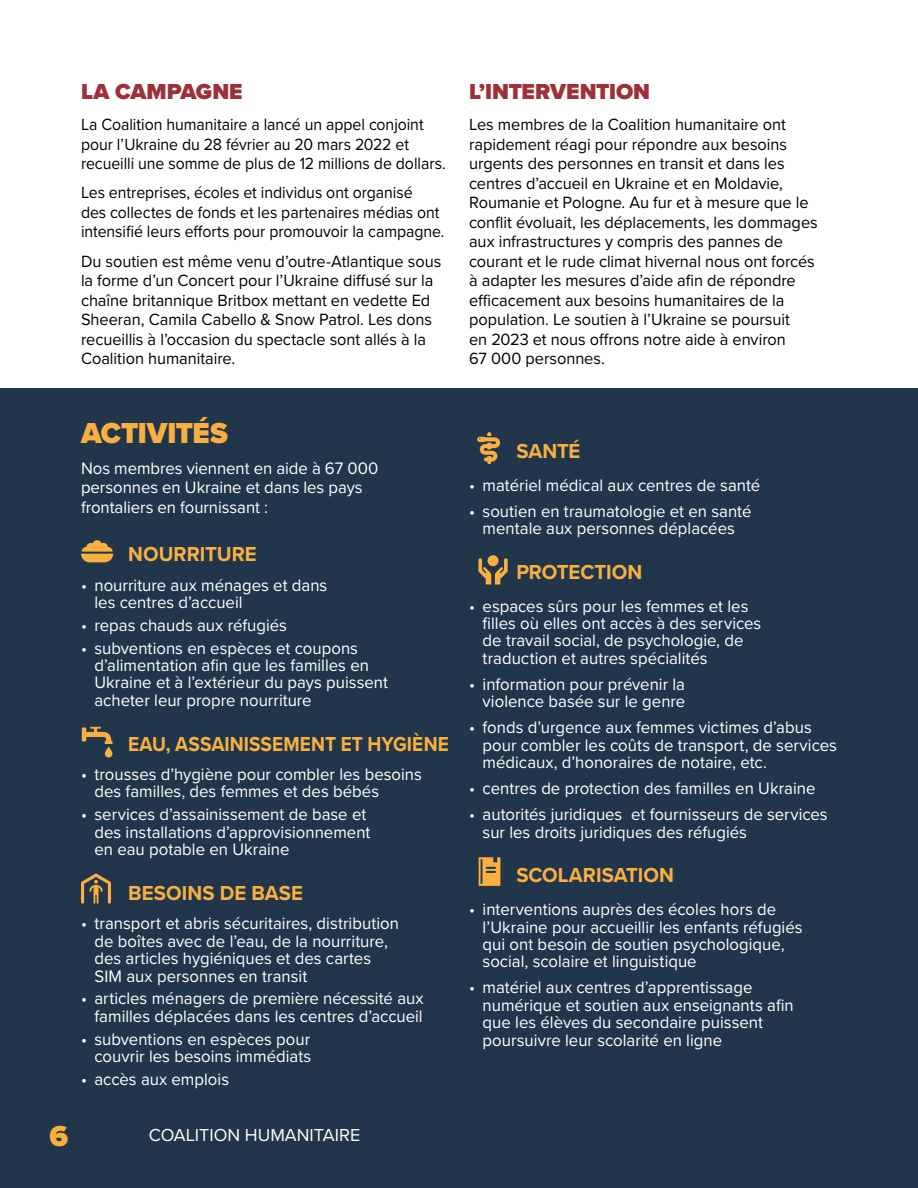
<style>
.page{position:relative;width:918px;height:1188px;background:#fff}
.page>*{position:absolute;margin:0;border:0;box-sizing:border-box;transform-origin:0 0}
.t1{font:900 30px "Proxima Nova";letter-spacing:-.01em;color:#fab040}
.t2{font:900 22.5px "Proxima Nova";color:#9e3039}
.t3{font:700 21px "Proxima Nova";color:#fab040}
.t4{font:700 21px "Proxima Nova";color:#fab040;scale:.91 1}
.t5{font:18px "Proxima Nova";color:#fff}
.t6{font:17.25px/17.4px "Proxima Nova";color:#fff}
.t7{font:16.8px/19.5px "Proxima Nova";letter-spacing:-.005em;color:#000}
.t8{font:16.8px/19.5px "Proxima Nova";letter-spacing:-.005em;color:#000;scale:.94 1}
</style>
<div class="page">
<div style="left:0;top:389px;width:918px;height:799px;background:#21364a"></div>
<svg style="left:81px;top:540px;width:32px;height:22px"></svg>
<svg style="left:82px;top:727px;width:30px;height:30px"></svg>
<svg style="left:81px;top:874px;width:30px;height:30px"></svg>
<svg style="left:477px;top:432px;width:23px;height:32px"></svg>
<svg style="left:478px;top:558px;width:30px;height:27px"></svg>
<div style="left:488px;top:555px;width:11px;height:11px;background:#fab041;border-radius:50%"></div>
<svg style="left:479px;top:857px;width:21px;height:29px"></svg>
<h2 class="t2" style="left:81px;top:74px;width:163px">LA CAMPAGNE</h2>
<p class="t8" style="left:81px;top:114px;width:387px">La Coalition humanitaire a lancé un appel conjoint pour l’Ukraine du 28 février au 20 mars 2022 et recueilli une somme de plus de 12 millions de dollars.</p>
<p class="t8" style="left:81px;top:182px;width:386px">Les entreprises, écoles et individus ont organisé<br>des collectes de fonds et les partenaires médias ont intensifié leurs efforts pour promouvoir la campagne.</p>
<p class="t7" style="left:81px;top:251px;width:362px">Du soutien est même venu d’outre-Atlantique sous la forme d’un Concert pour l’Ukraine diffusé sur la chaîne britannique Britbox mettant en vedette Ed Sheeran, Camila Cabello &amp; Snow Patrol. Les dons recueillis à l’occasion du spectacle sont allés à la Coalition humanitaire.</p>
<h1 class="t1" style="left:81px;top:410px;width:148px">ACTIVITÉS</h1>
<p class="t6" style="left:81px;top:458px;width:299px;line-height:19.5px">Nos membres viennent en aide à 67 000 personnes en Ukraine et dans les pays frontaliers en fournissant :</p>
<p class="t3" style="left:128px;top:538px;width:130px">NOURRITURE</p>
<p class="t6" style="left:95px;top:575px;width:234px;text-indent:-14px">• nourriture aux ménages et dans les centres d’accueil</p>
<p class="t6" style="left:81px;top:616px;width:208px">• repas chauds aux réfugiés</p>
<p class="t6" style="left:95px;top:638px;width:295px;text-indent:-14px">• subventions en espèces et coupons d’alimentation afin que les familles en Ukraine et à l’extérieur du pays puissent acheter leur propre nourriture</p>
<p class="t4" style="left:128px;top:728px;width:354px">EAU, ASSAINISSEMENT ET HYGIÈNE</p>
<p class="t6" style="left:95px;top:765px;width:329px;text-indent:-14px">• trousses d’hygiène pour combler les besoins des familles, des femmes et des bébés</p>
<p class="t6" style="left:95px;top:805px;width:278px;text-indent:-14px">• services d’assainissement de base et des installations d’approvisionnement en eau potable en Ukraine</p>
<p class="t3" style="left:128px;top:877px;width:176px">BESOINS DE BASE</p>
<p class="t6" style="left:95px;top:914px;width:306px;text-indent:-14px">• transport et abris sécuritaires, distribution de boîtes avec de l’eau, de la nourriture, des articles hygiéniques et des cartes SIM aux personnes en transit</p>
<p class="t6" style="left:81px;top:989px;width:344px;text-align:right">• articles ménagers de première nécessité aux familles déplacées dans les centres d’accueil</p>
<p class="t6" style="left:81px;top:1029px;width:232px;text-align:right">• subventions en espèces pour couvrir les besoins immédiats</p>
<p class="t6" style="left:81px;top:1070px;width:150px">• accès aux emplois</p>
<h1 class="t1" style="left:50px;top:1113px;width:20px">6</h1>
<p class="t5" style="left:149px;top:1122px;width:213px">COALITION HUMANITAIRE</p>
<h2 class="t2" style="left:469px;top:74px;width:183px">L’INTERVENTION</h2>
<p class="t7" style="left:469px;top:114px;width:350px">Les membres de la Coalition humanitaire ont rapidement réagi pour répondre aux besoins urgents des personnes en transit et dans les centres d’accueil en Ukraine et en Moldavie, Roumanie et Pologne. Au fur et à mesure que le conflit évoluait, les déplacements, les dommages aux infrastructures y compris des pannes de courant et le rude climat hivernal nous ont forcés à adapter les mesures d’aide afin de répondre efficacement aux besoins humanitaires de la population. Le soutien à l’Ukraine se poursuit<br>en 2023 et nous offrons notre aide à environ<br>67 000 personnes.</p>
<p class="t3" style="left:516px;top:435px;width:66px">SANTÉ</p>
<p class="t6" style="left:469px;top:475px;width:293px">• matériel médical aux centres de santé</p>
<p class="t6" style="left:469px;top:502px;width:284px;text-align:center">• soutien en traumatologie et en santé mentale aux personnes déplacées</p>
<p class="t3" style="left:516px;top:556px;width:127px">PROTECTION</p>
<p class="t6" style="left:483px;top:596px;width:280px;text-indent:-14px">• espaces sûrs pour les femmes et les filles où elles ont accès à des services de travail social, de psychologie, de traduction et autres spécialités</p>
<p class="t6" style="left:469px;top:675px;width:218px;text-align:right">• information pour prévenir la violence basée sur le genre</p>
<p class="t6" style="left:483px;top:718px;width:356px;text-indent:-14px">• fonds d’urgence aux femmes victimes d’abus pour combler les coûts de transport, de services médicaux, d’honoraires de notaire, etc.</p>
<p class="t6" style="left:469px;top:779px;width:348px">• centres de protection des familles en Ukraine</p>
<p class="t6" style="left:483px;top:805px;width:347px;text-indent:-14px">• autorités juridiques et fournisseurs de services sur les droits juridiques des réfugiés</p>
<p class="t3" style="left:516px;top:860px;width:159px">SCOLARISATION</p>
<p class="t6" style="left:483px;top:900px;width:321px;text-indent:-14px">• interventions auprès des écoles hors de l’Ukraine pour accueillir les enfants réfugiés qui ont besoin de soutien psychologique, social, scolaire et linguistique</p>
<p class="t6" style="left:483px;top:978px;width:313px;text-indent:-14px">• matériel aux centres d’apprentissage numérique et soutien aux enseignants afin que les élèves du secondaire puissent poursuivre leur scolarité en ligne</p>
</div>
